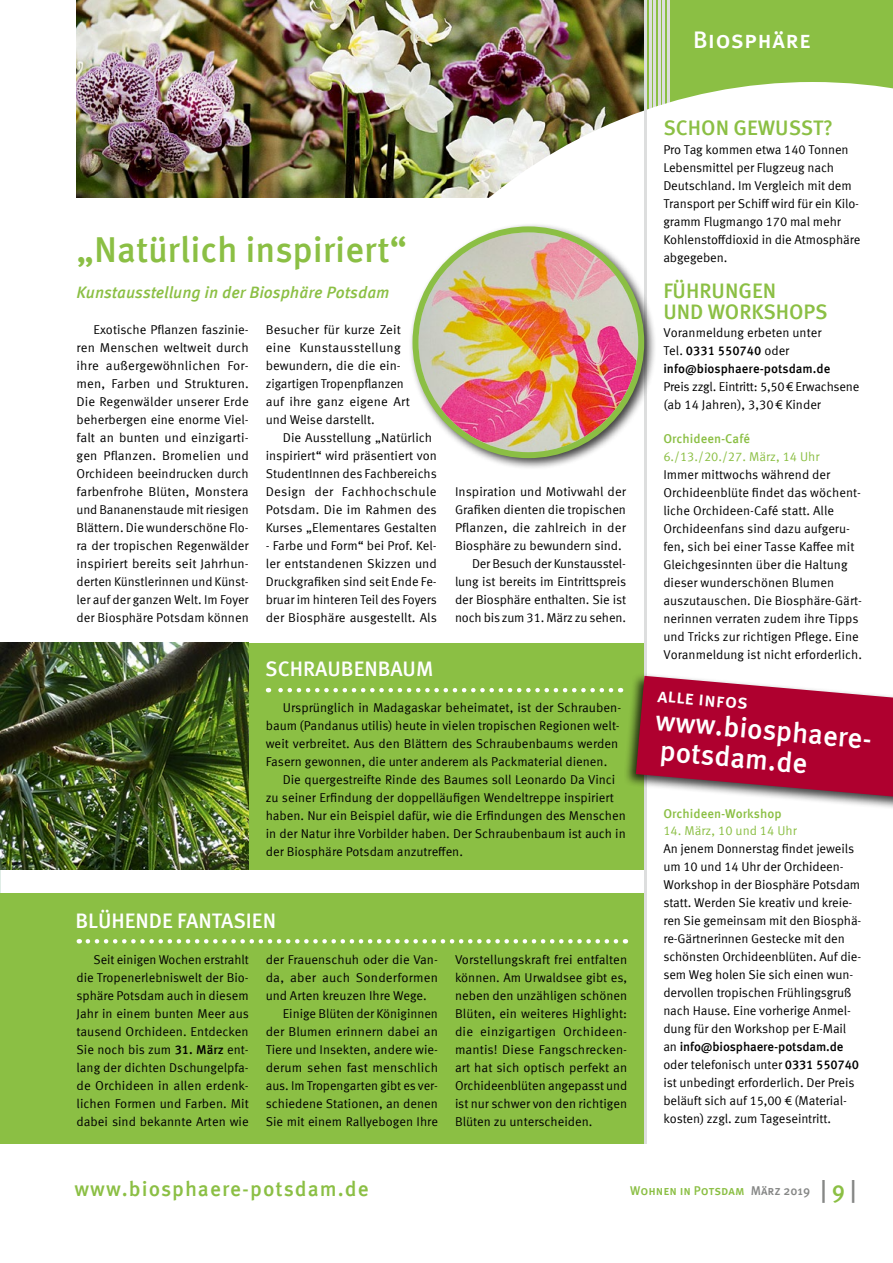
<style>
.page{position:relative;width:893px;height:1263px;background:#fff}
.page>*{position:absolute;margin:0;border:0;box-sizing:border-box;transform-origin:0 0}
.t1{font:500 36px "Meta Offc";color:#8bbf44}
.t2{font:500 28.5px/30px "Meta Offc";color:#fff}
.t3{font:500 24px "Meta Sc Offc";letter-spacing:.01em;color:#fff}
.t4{font:500 21px/21px "Meta Offc";color:#8bbf44}
.t5{font:500 21px "Meta Offc";color:#fff}
.t6{font:500 21px "Meta Offc";letter-spacing:.05em;color:#8bbf44}
.t7{font:500 19.5px "Meta Sc Offc";color:#fff}
.t8{font:italic 500 16.5px "Meta Offc";letter-spacing:-.005em;color:#8bbf44}
.t9{font:12.75px/18px "Meta Offc Norm";color:#000}
.t10{font:500 12.75px/18px "Meta Offc";color:#000}
.t11{font:12.75px/18px "Meta Offc Norm";letter-spacing:-.02em;color:#000}
.t12{font:12.75px "Meta Offc Norm";color:#8bbf44}
.t13{font:500 12.75px "Meta Offc";color:#8bbf44}
.t14{font:500 12.75px "Meta Sc Offc";color:#8bbf44}
.s1{font-family:"Meta Offc";font-weight:500}
.s2{font-family:"Meta Offc Norm";font-weight:400}
.s3{color:#868786}
.s4{font-size:24px;color:#868786}
.s5{font-size:24px}
</style>
<div class="page">
<div style="left:0;top:643px;width:644px;height:227px;background:#8bbf44"></div>
<div style="left:0;top:893px;width:644px;height:251px;background:#8bbf44"></div>
<img style="left:77px;top:0;width:567px;height:198px">
<div style="left:644px;top:0;width:249px;height:146px;background:#8bbf44"></div>
<hr style="left:649px;top:0;width:2px;height:115px;background:#dddede">
<hr style="left:653px;top:0;width:3px;height:115px;background:#dddede">
<hr style="left:658px;top:0;width:3px;height:115px;background:#dddede">
<hr style="left:662px;top:0;width:3px;height:115px;background:#dddede">
<hr style="left:667px;top:0;width:3px;height:115px;background:#dddede">
<img style="left:462px;top:82px;width:431px;height:116px">
<hr style="left:644px;top:0;width:3px;height:1144px;background:#dddede">
<svg style="left:268px;top:688px;width:343px;height:4px"></svg>
<svg style="left:79px;top:939px;width:537px;height:4px"></svg>
<div style="left:624px;top:672px;width:269px;height:140px;background:#000;opacity:.75"></div>
<svg style="left:636px;top:676px;width:257px;height:120px;background:#b3264b"></svg>
<div style="left:408px;top:222px;width:248px;height:248px;background:#000;opacity:.75"></div>
<svg style="left:415px;top:229px;width:226px;height:226px;background:#8dbe47"></svg>
<img style="left:418px;top:232px;width:220px;height:220px;border-radius:110px">
<div style="left:412px;top:226px;width:232px;height:232px;border:6px solid #8bbf44;border-radius:50%"></div>
<img style="left:0;top:643px;width:249px;height:227px">
<h3 class="t3" style="left:693px;top:26px;width:119px">Biosphäre</h3>
<h1 class="t1" style="left:77px;top:228px;width:332px">„Natürlich inspiriert“</h1>
<p class="t8" style="left:77px;top:282px;width:315px">Kunstausstellung in der Biosphäre Potsdam</p>
<p class="t9" style="left:266px;top:321px;width:146px">Besucher für kurze Zeit eine Kunstausstellung bewundern, die die ein&shy;zigartigen Tropenpflanzen auf ihre ganz eigene Art und Weise darstellt.</p>
<p class="t9" style="left:266px;top:429px;width:173px;text-indent:17px">Die Ausstellung „Natürlich inspiriert“ wird präsentiert von<br>StudentInnen des Fachbereichs<br>Design der Fachhochschule<br>Potsdam. Die im Rahmen des<br>Kurses „Elementares Gestalten</p>
<p class="t9" style="left:266px;top:537px;width:173px;text-align:justify">- Farbe und Form“ bei Prof. Kel&shy;ler entstandenen Skizzen und Druckgrafiken sind seit Ende Fe&shy;bruar im hinteren Teil des Foyers der Biosphäre ausgestellt. Als</p>
<p class="t9" style="left:77px;top:321px;width:174px;text-align:justify;text-indent:17px">Exotische Pflanzen faszinie&shy;ren Menschen weltweit durch ihre außergewöhnlichen For&shy;men, Farben und Strukturen.<br>Die Regenwälder unserer Erde beherbergen eine enorme Viel&shy;falt an bunten und einzigarti&shy;gen Pflanzen. Bromelien und Orchideen beeindrucken durch farbenfrohe Blüten, Monstera und Bananenstaude mit riesigen Blättern. Die wunderschöne Flo&shy;ra der tropischen Regenwälder inspiriert bereits seit Jahrhun&shy;derten Künstlerinnen und Künst&shy;ler auf der ganzen Welt. Im Foyer der Biosphäre Potsdam können</p>
<h3 class="t5" style="left:265px;top:656px;width:170px">SCHRAUBENBAUM</h3>
<p class="t9" style="left:455px;top:483px;width:173px">Inspiration und Motivwahl der</p>
<p class="t9" style="left:455px;top:501px;width:173px">Grafiken dienten die tropischen</p>
<p class="t9" style="left:455px;top:519px;width:172px">Pflanzen, die zahlreich in der</p>
<p class="t9" style="left:455px;top:537px;width:168px">Biosphäre zu bewundern sind.</p>
<p class="t9" style="left:472px;top:555px;width:155px">Der Besuch der Kunstausstel-</p>
<p class="t9" style="left:455px;top:573px;width:173px">lung ist bereits im Eintrittspreis</p>
<p class="t9" style="left:455px;top:591px;width:173px">der Biosphäre enthalten. Sie ist</p>
<p class="t9" style="left:455px;top:609px;width:172px">noch bis zum 31. März zu sehen.</p>
<p class="t9" style="left:266px;top:699px;width:357px;text-indent:17px">Ursprünglich in Madagaskar beheimatet, ist der Schrauben&shy;baum (Pandanus utilis) heute in vielen tropischen Regionen welt&shy;weit verbreitet. Aus den Blättern des Schraubenbaums werden Fasern gewonnen, die unter anderem als Packmaterial dienen.</p>
<p class="t9" style="left:266px;top:771px;width:362px;text-indent:17px">Die quergestreifte Rinde des Baumes soll Leonardo Da Vinci zu seiner Erfindung der doppelläufigen Wendeltreppe inspiriert haben. Nur ein Beispiel dafür, wie die Erfindungen des Menschen in der Natur ihre Vorbilder haben. Der Schraubenbaum ist auch in der Biosphäre Potsdam anzutreffen.</p>
<h3 class="t5" style="left:75px;top:908px;width:202px">BLÜHENDE FANTASIEN</h3>
<p class="t9" style="left:77px;top:951px;width:174px;text-align:justify;text-indent:17px">Seit einigen Wochen erstrahlt die Tropenerlebniswelt der Bio&shy;sphäre Potsdam auch in diesem Jahr in einem bunten Meer aus tausend Orchideen. Entdecken Sie noch bis zum <span class="s1">31. März</span> ent&shy;lang der dichten Dschungelpfa&shy;de Orchideen in allen erdenk&shy;lichen Formen und Farben. Mit dabei sind bekannte Arten wie</p>
<p class="t9" style="left:266px;top:951px;width:174px">der Frauenschuh oder die Van-</p>
<p class="t9" style="left:266px;top:969px;width:174px">da, aber auch Sonderformen</p>
<p class="t9" style="left:266px;top:987px;width:163px">und Arten kreuzen Ihre Wege.</p>
<p class="t9" style="left:283px;top:1005px;width:157px">Einige Blüten der Königinnen</p>
<p class="t9" style="left:266px;top:1023px;width:174px">der Blumen erinnern dabei an</p>
<p class="t9" style="left:266px;top:1041px;width:174px">Tiere und Insekten, andere wie-</p>
<p class="t9" style="left:266px;top:1059px;width:174px">derum sehen fast menschlich</p>
<p class="t9" style="left:266px;top:1077px;width:174px">aus. Im Tropengarten gibt es ver-</p>
<p class="t9" style="left:266px;top:1095px;width:174px">schiedene Stationen, an denen</p>
<p class="t9" style="left:266px;top:1113px;width:174px">Sie mit einem Rallyebogen Ihre</p>
<p class="t9" style="left:455px;top:951px;width:174px;text-align:justify">Vorstellungskraft frei entfalten können. Am Urwaldsee gibt es, neben den unzähligen schönen Blüten, ein weiteres Highlight: die einzigartigen Orchideen&shy;mantis! Diese Fangschrecken&shy;art hat sich optisch perfekt an Orchideenblüten angepasst und ist nur schwer von den richtigen Blüten zu unterscheiden.</p>
<h3 class="t4" style="left:663px;top:118px;width:171px">SCHON GEWUSST?</h3>
<p class="t9" style="left:663px;top:141px;width:199px">Pro Tag kommen etwa 140 Tonnen<br>Lebensmittel per Flugzeug nach<br>Deutschland. Im Vergleich mit dem<br>Transport per Schiff wird für ein Kilo&shy;gramm Flugmango 170 mal mehr<br>Kohlenstoffdioxid in die Atmosphäre abgegeben.</p>
<h3 class="t4" style="left:663px;top:281px;width:166px">FÜHRUNGEN<br>UND WORKSHOPS</h3>
<p class="t9" style="left:663px;top:324px;width:160px">Voranmeldung erbeten unter</p>
<p class="t10" style="left:663px;top:342px;width:169px"><span class="s2">Tel.</span> 0331 550740 <span class="s2">oder </span>info@biosphaere-potsdam.de</p>
<p class="t11" style="left:663px;top:378px;width:198px">Preis zzgl. Eintritt: 5,50€ Erwachsene (ab 14 Jahren), 3,30€ Kinder</p>
<p class="t13" style="left:663px;top:431px;width:88px">Orchideen-Café</p>
<p class="t12" style="left:663px;top:450px;width:158px">6./13./20./27. März, 14 Uhr</p>
<p class="t9" style="left:663px;top:466px;width:200px">Immer mittwochs während der Orchideenblüte findet das wöchent&shy;liche Orchideen-Café statt. Alle Orchideenfans sind dazu aufgeru&shy;fen, sich bei einer Tasse Kaffee mit Gleichgesinnten über die Haltung dieser wunderschönen Blumen auszutauschen. Die Biosphäre-Gärt&shy;nerinnen verraten zudem ihre Tipps und Tricks zur richtigen Pflege. Eine Voranmeldung ist nicht erforderlich.</p>
<h3 class="t7" style="left:659px;top:683px;width:92px;rotate:5deg">alle infos</h3>
<h2 class="t2" style="left:657px;top:706px;width:224px;rotate:5deg">www.biosphaere&shy;potsdam.de</h2>
<p class="t13" style="left:663px;top:807px;width:120px">Orchideen-Workshop</p>
<p class="t12" style="left:663px;top:823px;width:135px">14. März, 10 und 14 Uhr</p>
<p class="t9" style="left:663px;top:840px;width:200px">An jenem Donnerstag findet jeweils um 10 und 14 Uhr der Orchideen-Workshop in der Biosphäre Potsdam statt. Werden Sie kreativ und kreie&shy;ren Sie gemeinsam mit den Biosphä&shy;re-Gärtnerinnen Gestecke mit den schönsten Orchideenblüten. Auf die&shy;sem Weg holen Sie sich einen wun&shy;dervollen tropischen Frühlingsgruß nach Hause. Eine vorherige Anmel&shy;dung für den Workshop per E-Mail</p>
<p class="t10" style="left:663px;top:1038px;width:182px"><span class="s2">an</span> info@biosphaere-potsdam.de</p>
<p class="t9" style="left:663px;top:1056px;width:197px">oder telefonisch unter <span class="s1">0331 550740 </span>ist unbedingt erforderlich. Der Preis beläuft sich auf 15,00 € (Material&shy;kosten) zzgl. zum Tageseintritt.</p>
<h3 class="t6" style="left:74px;top:1177px;width:296px">www.biosphaere-potsdam.de</h3>
<p class="t14" style="left:630px;top:1183px;width:228px">Wohnen in Potsdam <span class="s3">März 2019</span> <span class="s4">|</span> <span class="s5">9</span> <span class="s4">|</span></p>
</div>
